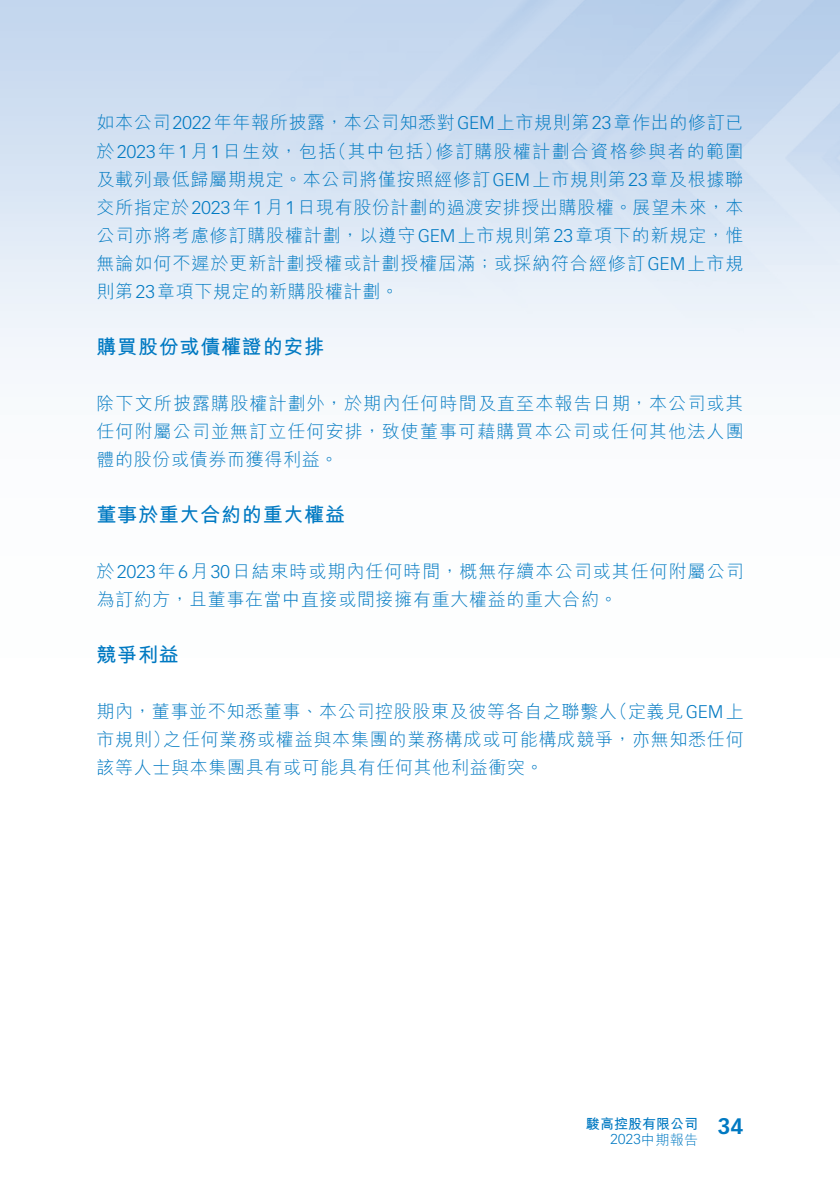
<style>
.page{position:relative;width:840px;height:1191px;background:#fff}
.page>*{position:absolute;margin:0;border:0;box-sizing:border-box;transform-origin:0 0}
._02_H2{font:700 20px "M Hei HK";letter-spacing:.04em;color:#0079c2}
._00_txt{font:300 18px/28px "M Hei HK";letter-spacing:.04em;color:#0079c2}
.t1{font:700 14px "M Hei HK";color:#0079c2}
.t2{font:300 14px "Vectora LT Std";color:#0079c2}
.s1{font-family:"Vectora LT Std"}
.s2{font-family:"Vectora LT Std";font-size:22px}
.s3{font-family:"M Hei HK"}
</style>
<div class="page">
<p class="_00_txt" style="left:96px;top:109px;width:648px;text-align:right">如本公司<span class="s1">2022</span>年年報所披露，本公司知悉對<span class="s1">GEM</span>上市規則第<span class="s1">23</span>章作出的修訂已修訂購股權計劃合資格參與者的範圍</p>
<p class="_00_txt" style="left:328px;top:137px;width:115px">（其中包括）</p>
<p class="_00_txt" style="left:96px;top:137px;width:648px">於<span class="s1">2023</span>年<span class="s1">1</span>月<span class="s1">1</span>日生效，包括<br>及載列最低歸屬期規定。本公司將僅按照經修訂<span class="s1">GEM</span>上市規則第<span class="s1">23</span>章及根據聯交所指定於<span class="s1">2023</span>年<span class="s1">1</span>月<span class="s1">1</span>日現有股份計劃的過渡安排授出購股權。展望未來，本公司亦將考慮修訂購股權計劃，以遵守<span class="s1">GEM</span>上市規則第<span class="s1">23</span>章項下的新規定，惟無論如何不遲於更新計劃授權或計劃授權屆滿；或採納符合經修訂<span class="s1">GEM</span>上市規則第<span class="s1">23</span>章項下規定的新購股權計劃。</p>
<p class="_02_H2" style="left:96px;top:332px;width:229px">購買股份或債權證的安排</p>
<p class="_00_txt" style="left:96px;top:389px;width:648px;text-align:justify">除下文所披露購股權計劃外，於期內任何時間及直至本報告日期，本公司或其任何附屬公司並無訂立任何安排，致使董事可藉購買本公司或任何其他法人團體的股份或債券而獲得利益。</p>
<p class="_02_H2" style="left:96px;top:500px;width:250px">董事於重大合約的重大權益</p>
<p class="_00_txt" style="left:96px;top:557px;width:648px">於<span class="s1">2023</span>年<span class="s1">6</span>月<span class="s1">30</span>日結束時或期內任何時間，概無存續本公司或其任何附屬公司為訂約方，且董事在當中直接或間接擁有重大權益的重大合約。</p>
<p class="_02_H2" style="left:96px;top:640px;width:84px">競爭利益</p>
<p class="_00_txt" style="left:609px;top:697px;width:135px">（定義見<span class="s1">GEM</span>上</p>
<p class="_00_txt" style="left:163px;top:697px;width:581px;text-indent:-67px">期內，董事並不知悉董事、本公司控股股東及彼等各自之聯繫人<br>之任何業務或權益與本集團的業務構成或可能構成競爭，亦無知悉任何</p>
<p class="_00_txt" style="left:96px;top:725px;width:448px">市規則）<br>該等人士與本集團具有或可能具有任何其他利益衝突。</p>
<p class="t1" style="left:585px;top:1113px;width:159px">駿高控股有限公司 <span class="s2">34</span></p>
<p class="t2" style="left:610px;top:1130px;width:89px">2023<span class="s3">中期報告</span></p>
</div>
